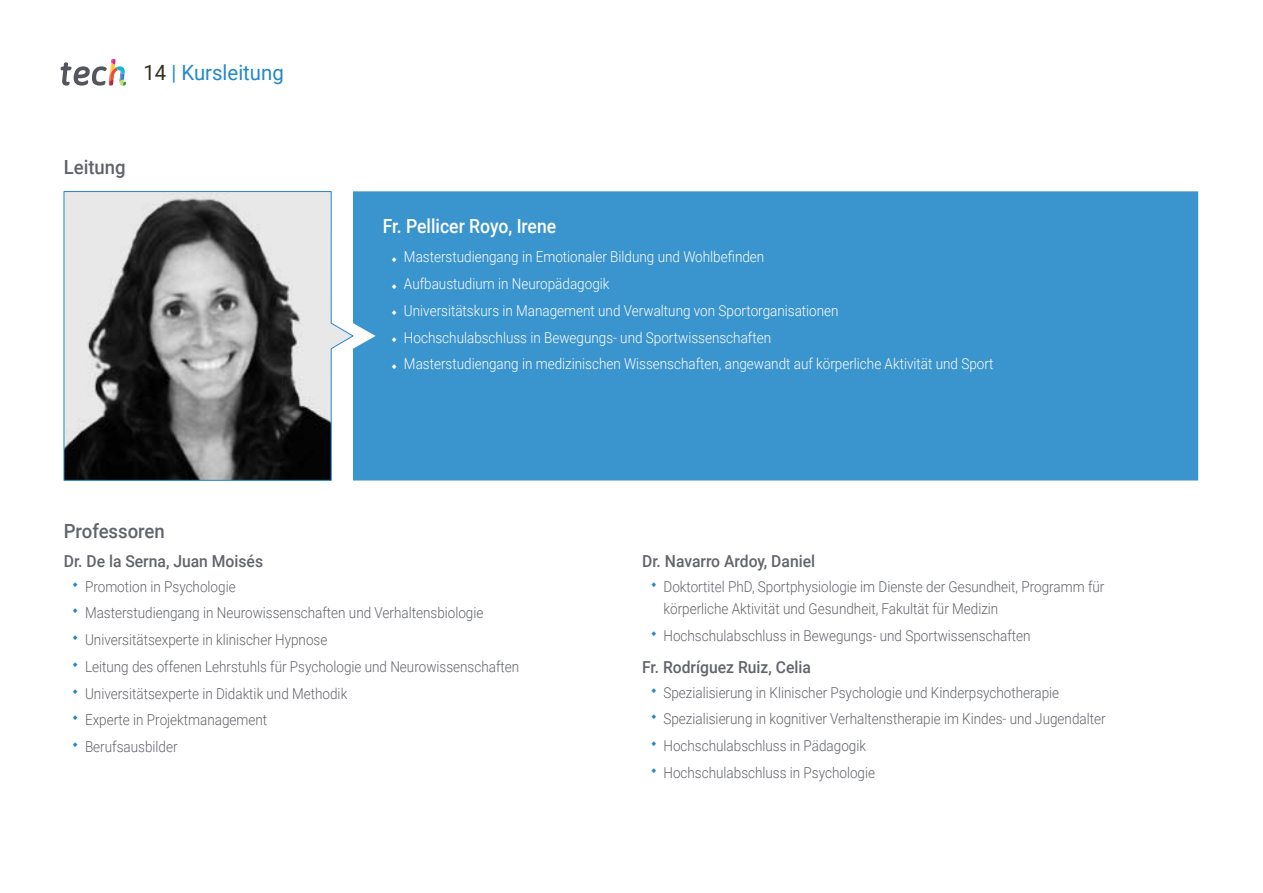
<style>
.page{position:relative;width:1263px;height:893px;background:#fff}
.page>*{position:absolute;margin:0;border:0;box-sizing:border-box;transform-origin:0 0}
.t1{font:21px "Roboto";color:#2488c9}
.t2{font:500 19.5px "Roboto";color:#fff;scale:.9 1}
.t3{font:500 19.5px "Roboto";color:#61646a;scale:.95 1}
.t4{font:500 16.5px "Roboto";color:#61646a;scale:.95 1}
.t5{font:300 15px/26.7px "Roboto";color:#61646a;scale:.9 1}
.t6{font:300 15px/26.7px "Roboto";color:#fff;scale:.9 1}
.s1{color:#312e20}
</style>
<div class="page">
<svg style="left:61px;top:59px;width:65px;height:27px"></svg>
<div style="left:354px;top:191px;width:844px;height:289px;background:#3a94ce"></div>
<svg style="left:64px;top:191px;width:290px;height:290px;background:#858788"></svg>
<svg style="left:392px;top:257px;width:5px;height:5px"></svg>
<svg style="left:392px;top:284px;width:5px;height:5px"></svg>
<svg style="left:392px;top:310px;width:5px;height:5px"></svg>
<svg style="left:392px;top:337px;width:5px;height:5px"></svg>
<svg style="left:392px;top:364px;width:5px;height:5px"></svg>
<h1 class="t1" style="left:144px;top:57px;width:142px"><span class="s1">14</span> | Kursleitung</h1>
<h2 class="t3" style="left:64px;top:154px;width:67px">Leitung</h2>
<h2 class="t3" style="left:64px;top:517px;width:108px">Professoren</h2>
<h2 class="t2" style="left:383px;top:212px;width:194px">Fr. Pellicer Royo, Irene</h2>
<p class="t6" style="left:404px;top:243px;width:657px">Masterstudiengang in Emotionaler Bildung und Wohlbefinden<br>Aufbaustudium in Neuropädagogik<br>Universitätskurs in Management und Verwaltung von Sportorganisationen<br>Hochschulabschluss in Bewegungs- und Sportwissenschaften<br>Masterstudiengang in medizinischen Wissenschaften, angewandt auf körperliche Aktivität und Sport</p>
<p class="t4" style="left:64px;top:550px;width:211px">Dr. De la Serna, Juan Moisés</p>
<p class="t5" style="left:85px;top:572px;width:484px">Promotion in Psychologie<br>Masterstudiengang in Neurowissenschaften und Verhaltensbiologie Universitätsexperte in klinischer Hypnose<br>Leitung des offenen Lehrstuhls für Psychologie und Neurowissenschaften Universitätsexperte in Didaktik und Methodik<br>Experte in Projektmanagement<br>Berufsausbilder</p>
<p class="t4" style="left:642px;top:550px;width:183px">Dr. Navarro Ardoy, Daniel</p>
<p class="t5" style="left:663px;top:574px;width:491px;line-height:22.5px">Doktortitel PhD, Sportphysiologie im Dienste der Gesundheit, Programm für körperliche Aktivität und Gesundheit, Fakultät für Medizin</p>
<p class="t5" style="left:663px;top:622px;width:409px">Hochschulabschluss in Bewegungs- und Sportwissenschaften</p>
<p class="t4" style="left:642px;top:655px;width:179px">Fr. Rodríguez Ruiz, Celia</p>
<p class="t5" style="left:663px;top:678px;width:493px">Spezialisierung in Klinischer Psychologie und Kinderpsychotherapie Spezialisierung in kognitiver Verhaltenstherapie im Kindes- und Jugendalter Hochschulabschluss in Pädagogik<br>Hochschulabschluss in Psychologie</p>
</div>
